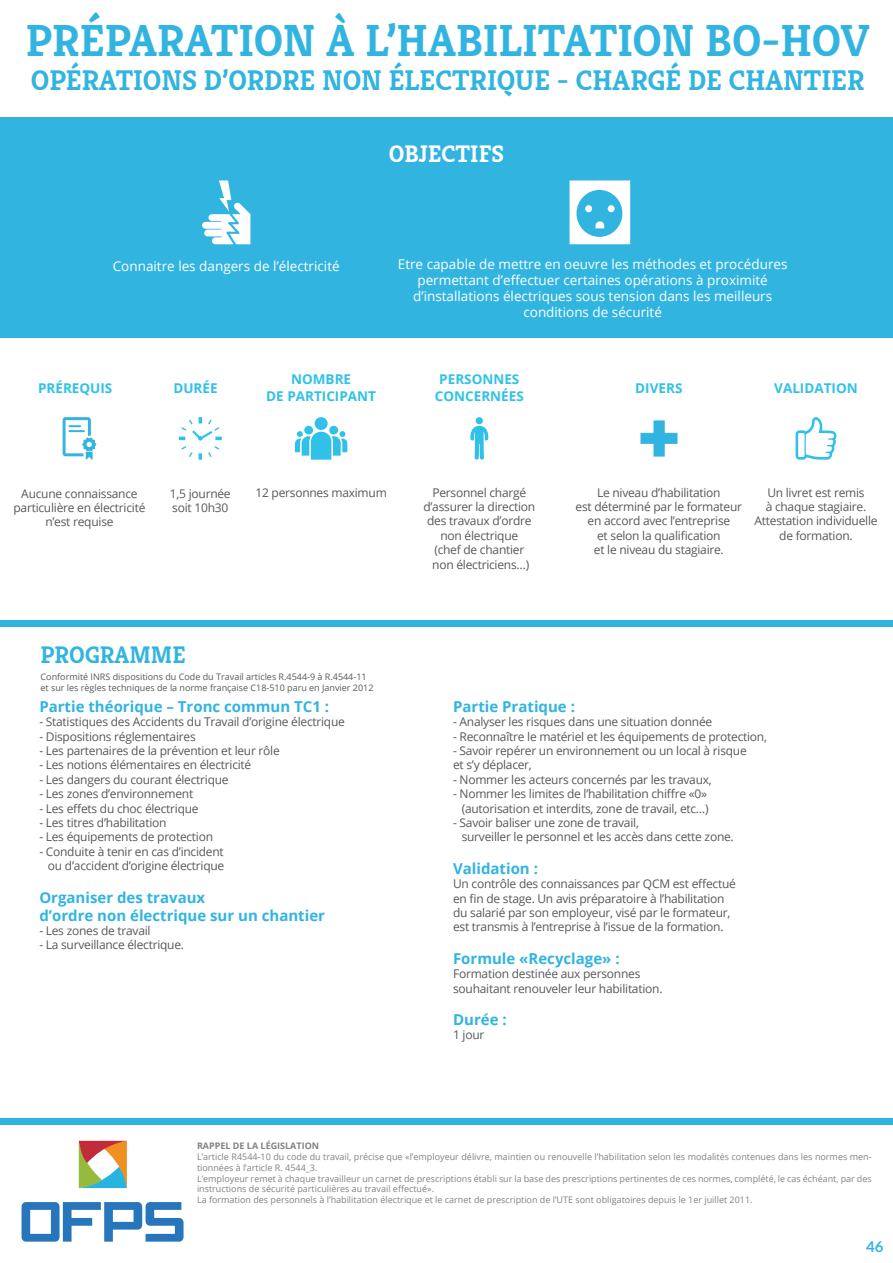
<style>
.page{position:relative;width:893px;height:1263px;background:#fff}
.page>*{position:absolute;margin:0;border:0;box-sizing:border-box;transform-origin:0 0}
.t1{font:700 45px "Kreon";color:#32b4e1}
.t2{font:700 28.5px "Kreon";color:#32b4e1}
.t3{font:700 24px "Kreon";color:#fff}
.t4{font:700 24px "Kreon";color:#32b4e1}
.Style_de_paragraphe{font:700 15px "Open Sans";color:#32b4e1}
.t5{font:700 15px "Lato";color:#32b4e1}
.t6{font:13.5px/16.2px "Open Sans";color:#fff;text-align:center}
.t7{font:700 13.5px/16.2px "Open Sans";color:#30c1e8;text-align:center}
.texte{font:12px/14.4px "Open Sans";letter-spacing:-.02em;color:#57585a;text-align:center}
.t8{font:9px/10.8px "Open Sans";color:#808285}
.t9{font:9px "Open Sans";color:#57585a}
.t10{font:700 9px "Open Sans";color:#808285}
</style>
<div class="page">
<div style="left:0;top:117px;width:893px;height:221px;background:#32b4e1"></div>
<svg style="left:202px;top:180px;width:48px;height:64px"></svg>
<svg style="left:570px;top:180px;width:60px;height:64px"></svg>
<svg style="left:179px;top:417px;width:43px;height:43px"></svg>
<svg style="left:796px;top:417px;width:40px;height:43px"></svg>
<svg style="left:295px;top:417px;width:52px;height:43px"></svg>
<div style="left:476px;top:417px;width:7px;height:7px;background:#30c1e8;border-radius:50%"></div>
<svg style="left:470px;top:426px;width:19px;height:34px"></svg>
<svg style="left:63px;top:417px;width:33px;height:43px"></svg>
<div style="left:0;top:620px;width:893px;height:7px;background:#32b4e1"></div>
<div style="left:0;top:1118px;width:893px;height:7px;background:#32b4e1"></div>
<svg style="left:79px;top:1141px;width:48px;height:47px"></svg>
<svg style="left:22px;top:1202px;width:162px;height:39px"></svg>
<img style="left:640px;top:420px;width:38px;height:37px">
<p class="t1" style="left:26px;top:12px;width:845px">PRÉPARATION À L’HABILITATION BO-HOV</p>
<p class="t2" style="left:31px;top:62px;width:835px">OPÉRATIONS D’ORDRE NON ÉLECTRIQUE - CHARGÉ DE CHANTIER</p>
<p class="t3" style="left:389px;top:138px;width:117px">OBJECTIFS</p>
<p class="t6" style="left:113px;top:258px;width:228px">Connaitre les dangers de l’électricité</p>
<p class="t6" style="left:398px;top:255px;width:391px">Etre capable de mettre en oeuvre les méthodes et procédures permettant d’effectuer certaines opérations à proximité d’installations électriques sous tension dans les meilleurs conditions de sécurité</p>
<p class="t7" style="left:38px;top:380px;width:76px">PRÉREQUIS</p>
<p class="t7" style="left:173px;top:380px;width:46px">DURÉE</p>
<p class="t7" style="left:266px;top:371px;width:111px">NOMBRE<br>DE PARTICIPANT</p>
<p class="t7" style="left:435px;top:371px;width:90px">PERSONNES<br>CONCERNÉES</p>
<p class="t7" style="left:635px;top:380px;width:49px">DIVERS</p>
<p class="t7" style="left:774px;top:380px;width:85px">VALIDATION</p>
<p class="texte" style="left:432px;top:485px;width:95px">Personnel chargé</p>
<p class="texte" style="left:423px;top:499px;width:113px">d’assurer la direction</p>
<p class="texte" style="left:427px;top:514px;width:106px">des travaux d’ordre</p>
<p class="texte" style="left:440px;top:528px;width:79px">non électrique</p>
<p class="texte" style="left:434px;top:542px;width:91px">(chef de chantier</p>
<p class="texte" style="left:432px;top:557px;width:98px">non électriciens…)</p>
<p class="texte" style="left:14px;top:486px;width:133px">Aucune connaissance particulière en électricité n’est requise</p>
<p class="texte" style="left:597px;top:485px;width:125px">Le niveau d’habilitation</p>
<p class="texte" style="left:170px;top:486px;width:62px">1,5 journée</p>
<p class="texte" style="left:172px;top:500px;width:58px">soit 10h30</p>
<p class="texte" style="left:255px;top:485px;width:133px">12 personnes maximum</p>
<p class="texte" style="left:576px;top:499px;width:168px">est déterminé par le formateur</p>
<p class="texte" style="left:587px;top:514px;width:144px">en accord avec l’entreprise</p>
<p class="texte" style="left:597px;top:528px;width:125px">et selon la qualification</p>
<p class="texte" style="left:594px;top:542px;width:131px">et le niveau du stagiaire.</p>
<p class="texte" style="left:767px;top:485px;width:99px">Un livret est remis</p>
<p class="texte" style="left:766px;top:499px;width:102px">à chaque stagiaire.</p>
<p class="texte" style="left:754px;top:514px;width:125px">Attestation individuelle</p>
<p class="texte" style="left:779px;top:528px;width:75px">de formation.</p>
<p class="t4" style="left:41px;top:640px;width:147px">PROGRAMME</p>
<p class="t9" style="left:41px;top:670px;width:328px">Conformité INRS dispositions du Code du Travail articles R.4544-9 à R.4544-11</p>
<p class="t9" style="left:41px;top:681px;width:334px">et sur les règles techniques de la norme française C18-510 paru en Janvier 2012</p>
<p class="Style_de_paragraphe" style="left:39px;top:696px;width:291px">Partie théorique – Tronc commun TC1 :</p>
<p class="texte" style="left:39px;top:714px;width:307px">- Statistiques des Accidents du Travail d’origine électrique</p>
<p class="texte" style="left:39px;top:729px;width:158px">- Dispositions réglementaires</p>
<p class="texte" style="left:39px;top:743px;width:242px">- Les partenaires de la prévention et leur rôle</p>
<p class="texte" style="left:39px;top:757px;width:214px">- Les notions élémentaires en électricité</p>
<p class="texte" style="left:39px;top:772px;width:191px">- Les dangers du courant électrique</p>
<p class="texte" style="left:39px;top:786px;width:156px">- Les zones d’environnement</p>
<p class="texte" style="left:39px;top:801px;width:161px">- Les effets du choc électrique</p>
<p class="texte" style="left:39px;top:815px;width:129px">- Les titres d’habilitation</p>
<p class="texte" style="left:39px;top:829px;width:175px">- Les équipements de protection</p>
<p class="texte" style="left:39px;top:844px;width:186px">- Conduite à tenir en cas d’incident</p>
<p class="texte" style="left:48px;top:858px;width:178px">ou d’accident d’origine électrique</p>
<p class="Style_de_paragraphe" style="left:39px;top:886px;width:167px">Organiser des travaux</p>
<p class="Style_de_paragraphe" style="left:39px;top:904px;width:287px">d’ordre non électrique sur un chantier</p>
<p class="texte" style="left:39px;top:923px;width:113px">- Les zones de travail</p>
<p class="texte" style="left:39px;top:937px;width:146px">- La surveillance électrique.</p>
<p class="Style_de_paragraphe" style="left:453px;top:696px;width:123px">Partie Pratique :</p>
<p class="texte" style="left:453px;top:714px;width:261px">- Analyser les risques dans une situation donnée</p>
<p class="texte" style="left:453px;top:729px;width:315px">- Reconnaître le matériel et les équipements de protection,</p>
<p class="texte" style="left:453px;top:743px;width:295px">- Savoir repérer un environnement ou un local à risque</p>
<p class="texte" style="left:453px;top:757px;width:80px">et s’y déplacer,</p>
<p class="texte" style="left:453px;top:772px;width:260px">- Nommer les acteurs concernés par les travaux,</p>
<p class="texte" style="left:453px;top:786px;width:256px">- Nommer les limites de l’habilitation chiffre «0»</p>
<p class="texte" style="left:462px;top:801px;width:248px">(autorisation et interdits, zone de travail, etc…)</p>
<p class="texte" style="left:453px;top:815px;width:187px">- Savoir baliser une zone de travail,</p>
<p class="texte" style="left:462px;top:829px;width:274px">surveiller le personnel et les accès dans cette zone.</p>
<p class="Style_de_paragraphe" style="left:453px;top:858px;width:86px">Validation :</p>
<p class="texte" style="left:453px;top:876px;width:284px">Un contrôle des connaissances par QCM est effectué</p>
<p class="texte" style="left:453px;top:891px;width:273px">en fin de stage. Un avis préparatoire à l’habilitation</p>
<p class="texte" style="left:453px;top:905px;width:279px">du salarié par son employeur, visé par le formateur,</p>
<p class="texte" style="left:453px;top:919px;width:272px">est transmis à l’entreprise à l’issue de la formation.</p>
<p class="Style_de_paragraphe" style="left:453px;top:948px;width:168px">Formule «Recyclage» :</p>
<p class="texte" style="left:453px;top:966px;width:189px">Formation destinée aux personnes</p>
<p class="texte" style="left:453px;top:981px;width:211px">souhaitant renouveler leur habilitation.</p>
<p class="Style_de_paragraphe" style="left:453px;top:1009px;width:55px">Durée :</p>
<p class="texte" style="left:453px;top:1027px;width:33px">1 jour</p>
<p class="t10" style="left:197px;top:1139px;width:124px">RAPPEL DE LA LÉGISLATION</p>
<p class="t8" style="left:197px;top:1151px;width:676px">L’article R4544-10 du code du travail, précise que «l’employeur délivre, maintien ou renouvelle l’habilitation selon les modalités contenues dans les normes men&shy;tionnées à l’article R. 4544_3.</p>
<p class="t8" style="left:197px;top:1173px;width:676px">L’employeur remet à chaque travailleur un carnet de prescriptions établi sur la base des prescriptions pertinentes de ces normes, complété, le cas échéant, par des instructions de sécurité particulières au travail effectué».</p>
<p class="t8" style="left:197px;top:1194px;width:557px">La formation des personnels à l’habilitation électrique et le carnet de prescription de l’UTE sont obligatoires depuis le 1er juillet 2011.</p>
<p class="t5" style="left:866px;top:1238px;width:19px">46</p>
</div>
